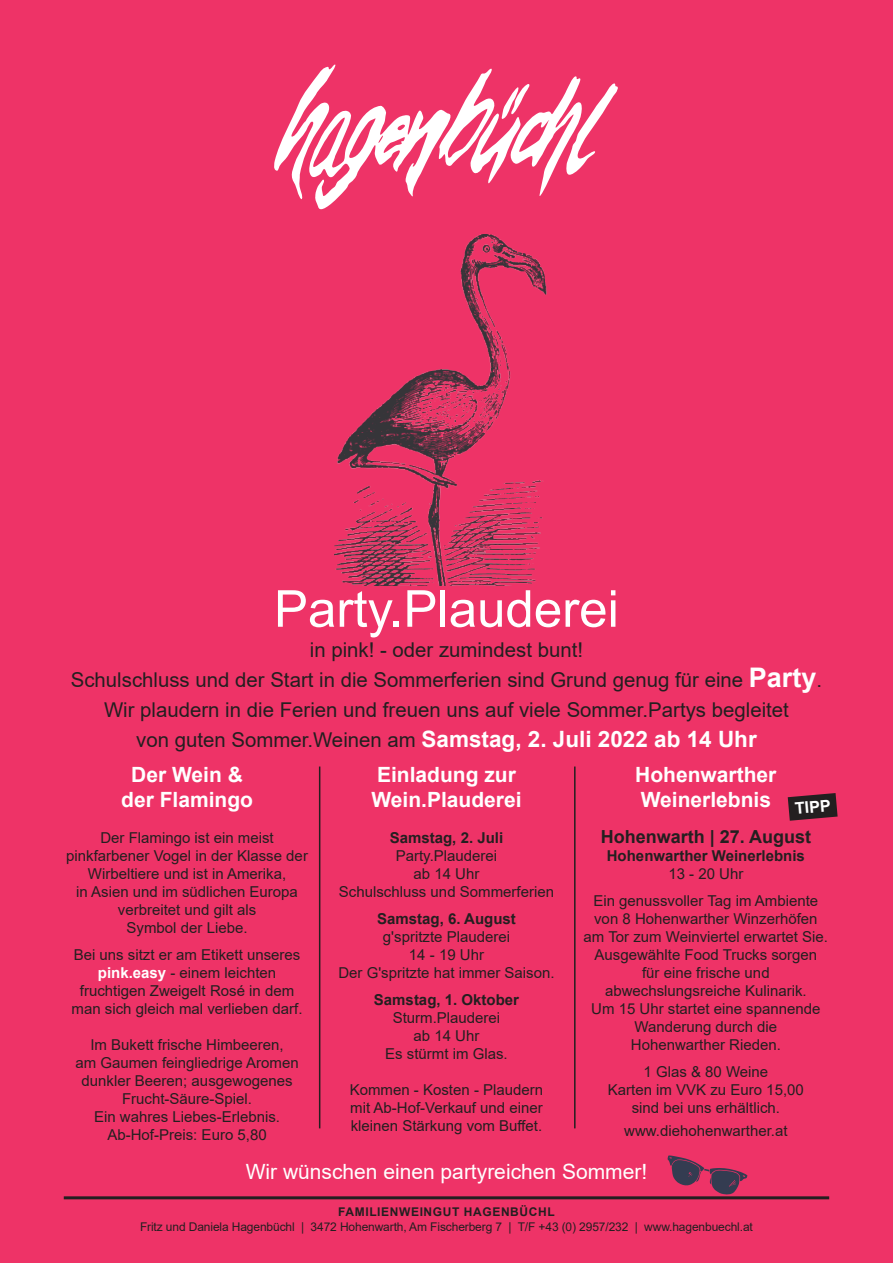
<style>
.page{position:relative;width:893px;height:1263px;background:#ee3367}
.page>*{position:absolute;margin:0;border:0;box-sizing:border-box;transform-origin:0 0}
.t1{font:51px "Arial";color:#fff}
.t2{font:700 22.5px "Arial";color:#fff}
.t3{font:700 21px/25.2px "Arial";color:#fff}
.t4{font:21px "Arial";color:#fff}
.t5{font:20.4px/30px "Arial";color:#231f20;text-align:center}
.t6{font:700 18px "Arial";color:#231f20}
.t7{font:700 16.2px "Arial";color:#fff}
.t8{font:15px/18px "Arial";color:#231f20;text-align:center}
.t9{font:700 15px "Arial";color:#231f20}
.t10{font:12px "Arial";letter-spacing:-.01em;color:#231f20}
.t11{font:700 12px "Arial";letter-spacing:.05em;color:#231f20}
.s1{font-weight:700;font-size:27px;color:#fff}
.s2{font-weight:400;font-size:20.4px;color:#231f20}
.s3{font-weight:700;color:#fff}
</style>
<div class="page">
<svg style="left:273px;top:65px;width:347px;height:147px"></svg>
<img style="left:334px;top:235px;width:225px;height:351px">
<hr style="left:574px;top:766px;width:2px;height:362px;background:#231f20">
<hr style="left:319px;top:766px;width:1px;height:362px;background:#231f20">
<hr style="left:64px;top:1196px;width:765px;height:3px;background:#231f20">
<svg style="left:788px;top:793px;width:50px;height:28px"></svg>
<svg style="left:668px;top:1155px;width:79px;height:40px;background:#9f365d"></svg>
<h1 class="t1" style="left:274px;top:574px;width:346px">Party.Plauderei</h1>
<h3 class="t5" style="left:71px;top:634px;width:753px">in pink! - oder zumindest bunt!<br>Schulschluss und der Start in die Sommerferien sind Grund genug für eine <span class="s1">Party</span>.<br>Wir plaudern in die Ferien und freuen uns auf viele Sommer.Partys begleitet</h3>
<h2 class="t2" style="left:136px;top:723px;width:622px"><span class="s2">von guten Sommer.Weinen am</span> Samstag, 2. Juli 2022 ab 14 Uhr</h2>
<h3 class="t3" style="left:121px;top:762px;width:133px;text-align:center">Der Wein &amp; der Flamingo</h3>
<p class="t8" style="left:66px;top:829px;width:243px">Der Flamingo ist ein meist pinkfarbener Vogel in der Klasse der<br>Wirbeltiere und ist in Amerika,<br>in Asien und im südlichen Europa verbreitet und gilt als<br>Symbol der Liebe.</p>
<p class="t8" style="left:72px;top:946px;width:232px">Bei uns sitzt er am Etikett unseres <span class="s3">pink.easy</span> - einem leichten fruchtigen Zweigelt Rosé in dem man sich gleich mal verlieben darf.</p>
<p class="t8" style="left:75px;top:1036px;width:225px">Im Bukett frische Himbeeren,<br>am Gaumen feingliedrige Aromen dunkler Beeren; ausgewogenes<br>Frucht-Säure-Spiel.<br>Ein wahres Liebes-Erlebnis.<br>Ab-Hof-Preis: Euro 5,80</p>
<h3 class="t3" style="left:371px;top:762px;width:152px">Einladung zur<br>Wein.Plauderei</h3>
<p class="t9" style="left:390px;top:827px;width:115px">Samstag, 2. Juli</p>
<p class="t8" style="left:339px;top:847px;width:217px">Party.Plauderei<br>ab 14 Uhr<br>Schulschluss und Sommerferien</p>
<p class="t9" style="left:377px;top:908px;width:140px">Samstag, 6. August</p>
<p class="t8" style="left:338px;top:928px;width:218px">g'spritzte Plauderei<br>14 - 19 Uhr<br>Der G'spritzte hat immer Saison.</p>
<p class="t9" style="left:374px;top:989px;width:147px">Samstag, 1. Oktober</p>
<p class="t8" style="left:385px;top:1009px;width:124px">Sturm.Plauderei ab 14 Uhr<br>Es stürmt im Glas.</p>
<p class="t8" style="left:350px;top:1081px;width:195px;text-align:justify">Kommen - Kosten - Plaudern mit Ab-Hof-Verkauf und einer kleinen Stärkung vom Buffet.</p>
<h3 class="t3" style="left:635px;top:762px;width:143px">Hohenwarther<br>Weinerlebnis</h3>
<p class="t6" style="left:601px;top:824px;width:212px">Hohenwarth | 27. August</p>
<p class="t9" style="left:607px;top:845px;width:200px">Hohenwarther Weinerlebnis</p>
<p class="t8" style="left:593px;top:860px;width:226px;line-height:27px">13 - 20 Uhr<br>Ein genussvoller Tag im Ambiente</p>
<p class="t8" style="left:584px;top:910px;width:246px">von 8 Hohenwarther Winzerhöfen am Tor zum Weinviertel erwartet Sie.<br>Ausgewählte Food Trucks sorgen<br>für eine frische und abwechslungsreiche Kulinarik.<br>Um 15 Uhr startet eine spannende<br>Wanderung durch die<br>Hohenwarther Rieden.</p>
<p class="t8" style="left:608px;top:1063px;width:197px">1 Glas &amp; 80 Weine<br>Karten im VVK zu Euro 15,00 sind bei uns erhältlich.</p>
<p class="t8" style="left:624px;top:1122px;width:165px">www.diehohenwarther.at</p>
<p class="t7" style="left:794px;top:797px;width:38px;rotate:-5deg">TIPP</p>
<h3 class="t4" style="left:246px;top:1157px;width:403px">Wir wünschen einen partyreichen Sommer!</h3>
<p class="t11" style="left:338px;top:1203px;width:218px">FAMILIENWEINGUT HAGENBÜCHL</p>
<p class="t10" style="left:140px;top:1218px;width:614px">Fritz und Daniela Hagenbüchl | 3472 Hohenwarth, Am Fischerberg 7 | T/F +43 (0) 2957/232 | www.hagenbuechl.at</p>
</div>
